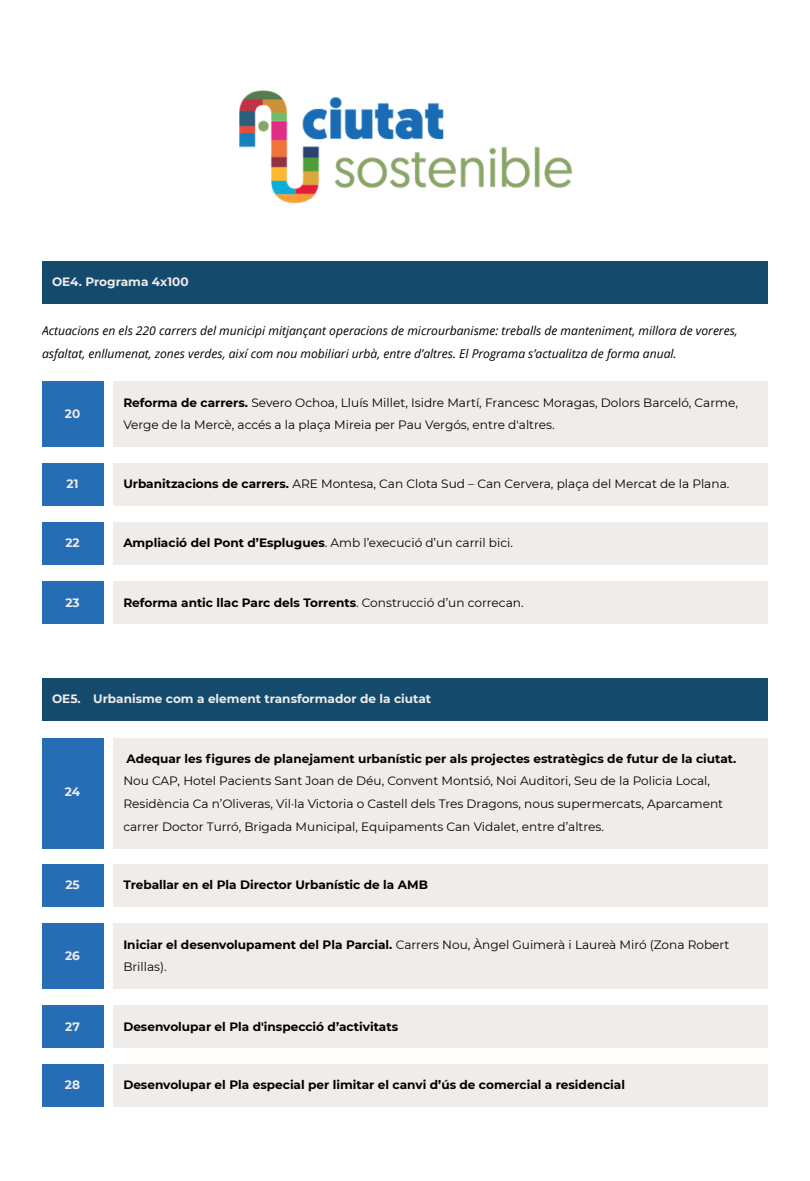
<style>
.page{position:relative;width:810px;height:1181px;background:#fff}
.page>*{position:absolute;margin:0;border:0;box-sizing:border-box;transform-origin:0 0}
.t1{font:12.15px/22.5px "Montserrat";color:#000}
.t2{font:italic 12.15px/23.2px "Open Sans";color:#000}
.t3{font:700 12.15px "Montserrat";color:#000}
.t4{font:700 12.15px "Montserrat";color:#efecea}
.s1{font-weight:700}
.s2{font-weight:400}
</style>
<div class="page">
<img style="left:239px;top:90px;width:334px;height:114px">
<div style="left:42px;top:261px;width:726px;height:43px;background:#144b6d"></div>
<div style="left:42px;top:381px;width:61px;height:66px;background:#256db5"></div>
<div style="left:113px;top:381px;width:655px;height:66px;background:#efecea"></div>
<div style="left:42px;top:463px;width:61px;height:43px;background:#256db5"></div>
<div style="left:113px;top:463px;width:655px;height:43px;background:#efecea"></div>
<div style="left:42px;top:521px;width:61px;height:43px;background:#256db5"></div>
<div style="left:113px;top:521px;width:655px;height:43px;background:#efecea"></div>
<div style="left:42px;top:581px;width:61px;height:43px;background:#256db5"></div>
<div style="left:113px;top:581px;width:655px;height:43px;background:#efecea"></div>
<div style="left:42px;top:678px;width:726px;height:43px;background:#144b6d"></div>
<div style="left:42px;top:737px;width:61px;height:111px;background:#256db5"></div>
<div style="left:113px;top:737px;width:655px;height:111px;background:#efecea"></div>
<div style="left:42px;top:864px;width:61px;height:42px;background:#256db5"></div>
<div style="left:113px;top:864px;width:655px;height:42px;background:#efecea"></div>
<div style="left:42px;top:923px;width:61px;height:66px;background:#256db5"></div>
<div style="left:113px;top:923px;width:655px;height:66px;background:#efecea"></div>
<div style="left:42px;top:1005px;width:61px;height:43px;background:#256db5"></div>
<div style="left:113px;top:1005px;width:655px;height:43px;background:#efecea"></div>
<div style="left:42px;top:1063px;width:61px;height:43px;background:#256db5"></div>
<div style="left:113px;top:1063px;width:655px;height:43px;background:#efecea"></div>
<p class="t4" style="left:52px;top:275px;width:138px">OE4. Programa 4x100</p>
<p class="t2" style="left:42px;top:318px;width:697px">Actuacions en els 220 carrers del municipi mitjançant operacions de microurbanisme: treballs de manteniment, millora de voreres, asfaltat, enllumenat, zones verdes, així com nou mobiliari urbà, entre d’altres. El Programa s’actualitza de forma anual.</p>
<p class="t4" style="left:65px;top:406px;width:17px">20</p>
<h1 class="t1" style="left:123px;top:391px;width:616px"><span class="s1">Reforma de carrers.</span> Severo Ochoa, Lluís Millet, Isidre Martí, Francesc Moragas, Dolors Barceló, Carme,<br>Verge de la Mercè, accés a la plaça Mireia per Pau Vergós, entre d'altres.</h1>
<p class="t4" style="left:67px;top:476px;width:13px">21</p>
<h1 class="t1" style="left:123px;top:473px;width:608px"><span class="s1">Urbanitzacions de carrers.</span> ARE Montesa, Can Clota Sud – Can Cervera, plaça del Mercat de la Plana.</h1>
<p class="t4" style="left:65px;top:535px;width:16px">22</p>
<h1 class="t1" style="left:123px;top:531px;width:391px"><span class="s1">Ampliació del Pont d’Esplugues</span>. Amb l’execució d’un carril bici.</h1>
<p class="t4" style="left:65px;top:594px;width:16px">23</p>
<h1 class="t3" style="left:123px;top:594px;width:402px">Reforma antic llac Parc dels Torrents<span class="s2">. Construcció d’un correcan.</span></h1>
<p class="t4" style="left:52px;top:691px;width:381px">OE5. Urbanisme com a element transformador de la ciutat</p>
<p class="t4" style="left:65px;top:784px;width:17px">24</p>
<p class="t1" style="left:123px;top:747px;width:615px"><span class="s1">Adequar les figures de planejament urbanístic per als projectes estratègics de futur de la ciutat.<br></span>Nou CAP, Hotel Pacients Sant Joan de Déu, Convent Montsió, Noi Auditori, Seu de la Policia Local, Residència Ca n’Oliveras, Vil·la Victoria o Castell dels Tres Dragons, nous supermercats, Aparcament carrer Doctor Turró, Brigada Municipal, Equipaments Can Vidalet, entre d’altres.</p>
<p class="t4" style="left:65px;top:877px;width:16px">25</p>
<p class="t3" style="left:123px;top:877px;width:306px">Treballar en el Pla Director Urbanístic de la AMB</p>
<p class="t4" style="left:65px;top:948px;width:16px">26</p>
<h1 class="t1" style="left:123px;top:933px;width:608px"><span class="s1">Iniciar el desenvolupament del Pla Parcial.</span> Carrers Nou, Àngel Guimerà i Laureà Miró (Zona Robert<br>Brillas).</h1>
<p class="t4" style="left:65px;top:1018px;width:16px">27</p>
<p class="t3" style="left:123px;top:1018px;width:276px">Desenvolupar el Pla d'inspecció d’activitats</p>
<p class="t4" style="left:65px;top:1077px;width:17px">28</p>
<p class="t3" style="left:123px;top:1077px;width:503px">Desenvolupar el Pla especial per limitar el canvi d’ús de comercial a residencial</p>
</div>
